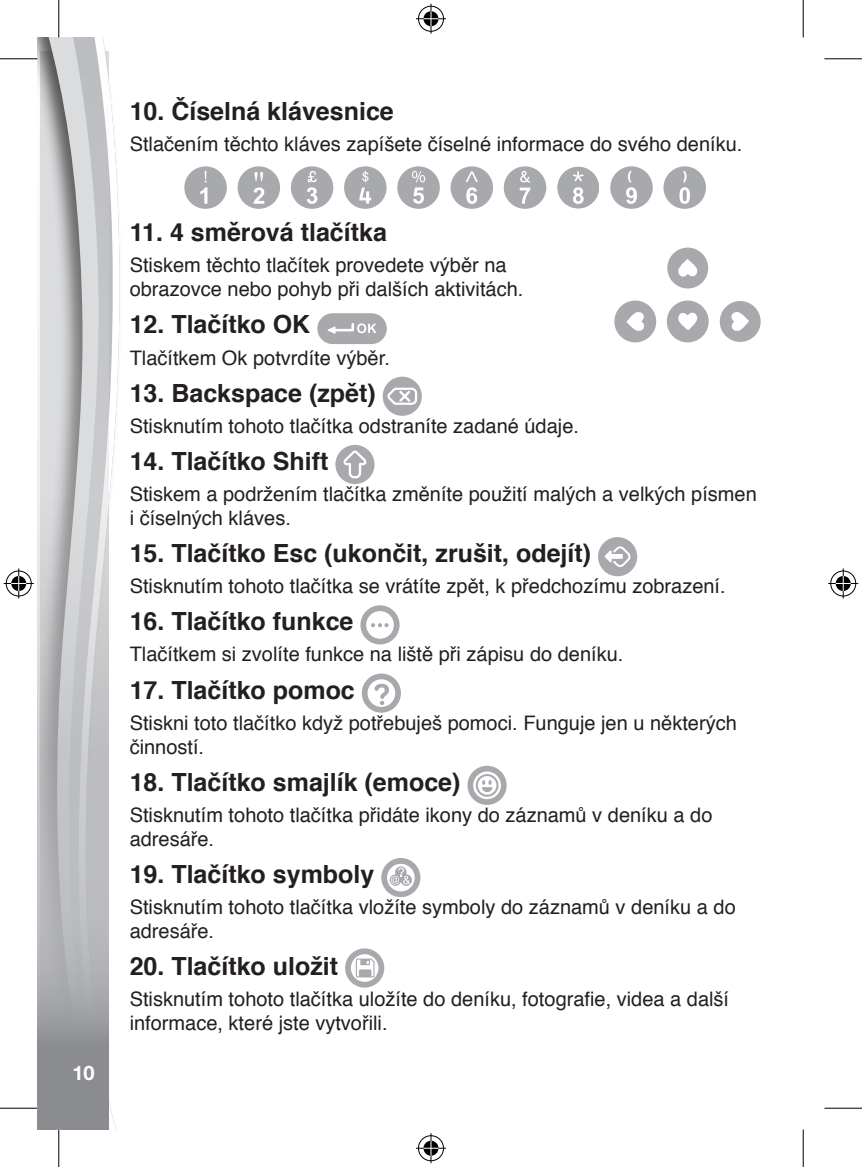
<style>
.page{position:relative;width:862px;height:1167px;background:#fff}
.page>*{position:absolute;margin:0;border:0;box-sizing:border-box;transform-origin:0 0}
.t1{font:700 25px "Helvetica";color:#231f20}
.t2{font:20px/24px "Helvetica";color:#231f20}
.t3{font:700 20px "Helvetica Neue LT Pro";color:#fff}
</style>
<div class="page">
<svg style="left:76px;top:38px;width:44px;height:1091px"></svg>
<svg style="left:38px;top:52px;width:70px;height:1077px;background:#bcbdbf"></svg>
<div style="left:663px;top:166px;width:43px;height:43px;background:#a8a9ad;border-radius:50%"></div>
<div style="left:610px;top:166px;width:42px;height:43px;background:#a8a9ad;border-radius:50%"></div>
<div style="left:504px;top:166px;width:42px;height:43px;background:#a8a9ad;border-radius:50%"></div>
<div style="left:450px;top:166px;width:43px;height:43px;background:#a8a9ad;border-radius:50%"></div>
<div style="left:397px;top:166px;width:43px;height:43px;background:#a8a9ad;border-radius:50%"></div>
<div style="left:344px;top:166px;width:42px;height:43px;background:#a8a9ad;border-radius:50%"></div>
<div style="left:291px;top:166px;width:42px;height:43px;background:#a8a9ad;border-radius:50%"></div>
<div style="left:237px;top:166px;width:43px;height:43px;background:#a8a9ad;border-radius:50%"></div>
<div style="left:184px;top:166px;width:43px;height:43px;background:#a8a9ad;border-radius:50%"></div>
<div style="left:557px;top:167px;width:42px;height:41px;background:#a8a9ad;border-radius:50%"></div>
<svg style="left:253px;top:187px;width:11px;height:17px"></svg>
<svg style="left:573px;top:187px;width:10px;height:17px"></svg>
<svg style="left:626px;top:171px;width:11px;height:33px"></svg>
<svg style="left:679px;top:171px;width:11px;height:33px"></svg>
<svg style="left:359px;top:171px;width:12px;height:33px"></svg>
<svg style="left:412px;top:171px;width:13px;height:33px"></svg>
<svg style="left:519px;top:171px;width:11px;height:33px"></svg>
<svg style="left:465px;top:171px;width:13px;height:33px"></svg>
<svg style="left:573px;top:171px;width:10px;height:10px"></svg>
<svg style="left:200px;top:171px;width:7px;height:33px"></svg>
<svg style="left:254px;top:172px;width:9px;height:9px"></svg>
<svg style="left:307px;top:171px;width:10px;height:33px"></svg>
<div style="left:317px;top:313px;width:70px;height:31px;background:#a8a9ad;border-radius:15px"></div>
<svg style="left:327px;top:323px;width:49px;height:11px"></svg>
<div style="left:383px;top:376px;width:39px;height:40px;background:#a8a9ad;border-radius:50%"></div>
<svg style="left:387px;top:387px;width:30px;height:18px"></svg>
<div style="left:335px;top:445px;width:39px;height:39px;background:#a8a9ad;border-radius:50%"></div>
<svg style="left:343px;top:450px;width:24px;height:28px"></svg>
<div style="left:598px;top:537px;width:39px;height:39px;background:#a8a9ad;border-radius:50%"></div>
<svg style="left:604px;top:546px;width:27px;height:21px"></svg>
<div style="left:360px;top:605px;width:39px;height:39px;background:#a8a9ad;border-radius:50%"></div>
<svg style="left:366px;top:611px;width:28px;height:27px"></svg>
<div style="left:362px;top:673px;width:39px;height:39px;background:#a8a9ad;border-radius:50%"></div>
<svg style="left:367px;top:679px;width:28px;height:28px"></svg>
<div style="left:467px;top:765px;width:39px;height:39px;background:#a8a9ad;border-radius:50%"></div>
<svg style="left:473px;top:771px;width:28px;height:28px"></svg>
<div style="left:381px;top:857px;width:39px;height:40px;background:#a8a9ad;border-radius:50%"></div>
<svg style="left:387px;top:863px;width:28px;height:28px"></svg>
<div style="left:345px;top:948px;width:39px;height:39px;background:#a8a9ad;border-radius:50%"></div>
<svg style="left:351px;top:954px;width:27px;height:27px"></svg>
<div style="left:719px;top:301px;width:41px;height:41px;background:#a8a9ad;border-radius:50%"></div>
<div style="left:667px;top:300px;width:41px;height:42px;background:#a8a9ad;border-radius:50%"></div>
<div style="left:614px;top:300px;width:42px;height:42px;background:#a8a9ad;border-radius:50%"></div>
<div style="left:667px;top:247px;width:41px;height:41px;background:#a8a9ad;border-radius:50%"></div>
<svg style="left:678px;top:312px;width:19px;height:18px"></svg>
<svg style="left:678px;top:259px;width:19px;height:18px"></svg>
<svg style="left:731px;top:312px;width:18px;height:19px"></svg>
<svg style="left:626px;top:312px;width:18px;height:19px"></svg>
<hr style="left:0;top:58px;width:38px;height:1px;background:#000">
<hr style="left:824px;top:58px;width:38px;height:1px;background:#000">
<hr style="left:0;top:1107px;width:38px;height:1px;background:#000">
<hr style="left:824px;top:1107px;width:38px;height:1px;background:#000">
<hr style="left:58px;top:0;width:1px;height:37px;background:#000">
<hr style="left:58px;top:1129px;width:1px;height:37px;background:#000">
<hr style="left:802px;top:0;width:1px;height:37px;background:#000">
<hr style="left:802px;top:1129px;width:1px;height:37px;background:#000">
<div style="left:417px;top:5px;width:28px;height:28px;border:3px solid #fff;border-radius:50%"></div>
<hr style="left:416px;top:17px;width:30px;height:3px;background:#fff">
<hr style="left:429px;top:4px;width:3px;height:30px;background:#fff">
<div style="left:422px;top:10px;width:18px;height:18px;border:3px solid #fff;border-radius:50%"></div>
<div style="left:418px;top:6px;width:26px;height:26px;border:1px solid #000;border-radius:50%"></div>
<hr style="left:416px;top:18px;width:30px;height:1px;background:#000">
<hr style="left:430px;top:4px;width:1px;height:30px;background:#000">
<svg style="left:423px;top:11px;width:15px;height:15px"></svg>
<div style="left:417px;top:1134px;width:28px;height:28px;border:3px solid #fff;border-radius:50%"></div>
<hr style="left:416px;top:1146px;width:30px;height:3px;background:#fff">
<hr style="left:429px;top:1133px;width:3px;height:30px;background:#fff">
<div style="left:422px;top:1139px;width:18px;height:18px;border:3px solid #fff;border-radius:50%"></div>
<div style="left:418px;top:1135px;width:26px;height:25px;border:1px solid #000;border-radius:50%"></div>
<hr style="left:416px;top:1147px;width:30px;height:1px;background:#000">
<hr style="left:430px;top:1133px;width:1px;height:30px;background:#000">
<svg style="left:423px;top:1140px;width:15px;height:15px"></svg>
<div style="left:5px;top:569px;width:28px;height:28px;border:3px solid #fff;border-radius:50%"></div>
<hr style="left:4px;top:582px;width:30px;height:3px;background:#fff">
<hr style="left:17px;top:568px;width:3px;height:30px;background:#fff">
<div style="left:10px;top:574px;width:18px;height:18px;border:3px solid #fff;border-radius:50%"></div>
<div style="left:6px;top:570px;width:26px;height:26px;border:1px solid #000;border-radius:50%"></div>
<hr style="left:4px;top:583px;width:30px;height:1px;background:#000">
<hr style="left:18px;top:568px;width:1px;height:30px;background:#000">
<svg style="left:11px;top:576px;width:15px;height:15px"></svg>
<div style="left:829px;top:569px;width:28px;height:28px;border:3px solid #fff;border-radius:50%"></div>
<hr style="left:828px;top:582px;width:30px;height:3px;background:#fff">
<hr style="left:841px;top:568px;width:3px;height:30px;background:#fff">
<div style="left:834px;top:574px;width:18px;height:18px;border:3px solid #fff;border-radius:50%"></div>
<div style="left:830px;top:570px;width:26px;height:26px;border:1px solid #000;border-radius:50%"></div>
<hr style="left:828px;top:583px;width:30px;height:1px;background:#000">
<hr style="left:842px;top:568px;width:1px;height:30px;background:#000">
<svg style="left:835px;top:576px;width:15px;height:15px"></svg>
<p class="t3" style="left:72px;top:1060px;width:24px">10</p>
<p class="t1" style="left:130px;top:91px;width:266px">10. Číselná klávesnice</p>
<p class="t2" style="left:130px;top:133px;width:614px">Stlačením těchto kláves zapíšete číselné informace do svého deníku.</p>
<p class="t1" style="left:130px;top:212px;width:259px">11. 4 směrová tlačítka</p>
<p class="t2" style="left:130px;top:254px;width:395px">Stiskem těchto tlačítek provedete výběr na obrazovce nebo pohyb při dalších aktivitách.</p>
<p class="t1" style="left:130px;top:304px;width:182px">12. Tlačítko OK</p>
<p class="t2" style="left:130px;top:346px;width:262px">Tlačítkem Ok potvrdíte výběr.</p>
<p class="t1" style="left:130px;top:372px;width:247px">13. Backspace (zpět)</p>
<p class="t2" style="left:130px;top:414px;width:451px">Stisknutím tohoto tlačítka odstraníte zadané údaje.</p>
<p class="t1" style="left:130px;top:441px;width:200px">14. Tlačítko Shift</p>
<p class="t2" style="left:130px;top:482px;width:628px">Stiskem a podržením tlačítka změníte použití malých a velkých písmen i číselných kláves.</p>
<p class="t1" style="left:130px;top:533px;width:463px">15. Tlačítko Esc (ukončit, zrušit, odejít)</p>
<p class="t2" style="left:130px;top:574px;width:597px">Stisknutím tohoto tlačítka se vrátíte zpět, k předchozímu zobrazení.</p>
<p class="t1" style="left:130px;top:601px;width:225px">16. Tlačítko funkce</p>
<p class="t2" style="left:130px;top:643px;width:495px">Tlačítkem si zvolíte funkce na liště při zápisu do deníku.</p>
<p class="t1" style="left:130px;top:669px;width:227px">17. Tlačítko pomoc</p>
<p class="t2" style="left:130px;top:711px;width:608px">Stiskni toto tlačítko když potřebuješ pomoci. Funguje jen u některých činností.</p>
<p class="t1" style="left:130px;top:761px;width:332px">18. Tlačítko smajlík (emoce)</p>
<p class="t2" style="left:130px;top:803px;width:584px">Stisknutím tohoto tlačítka přidáte ikony do záznamů v deníku a do adresáře.</p>
<p class="t1" style="left:130px;top:853px;width:246px">19. Tlačítko symboly</p>
<p class="t2" style="left:130px;top:895px;width:607px">Stisknutím tohoto tlačítka vložíte symboly do záznamů v deníku a do adresáře.</p>
<p class="t1" style="left:130px;top:946px;width:210px">20. Tlačítko uložit</p>
<p class="t2" style="left:130px;top:987px;width:601px">Stisknutím tohoto tlačítka uložíte do deníku, fotografie, videa a další informace, které jste vytvořili.</p>
</div>
